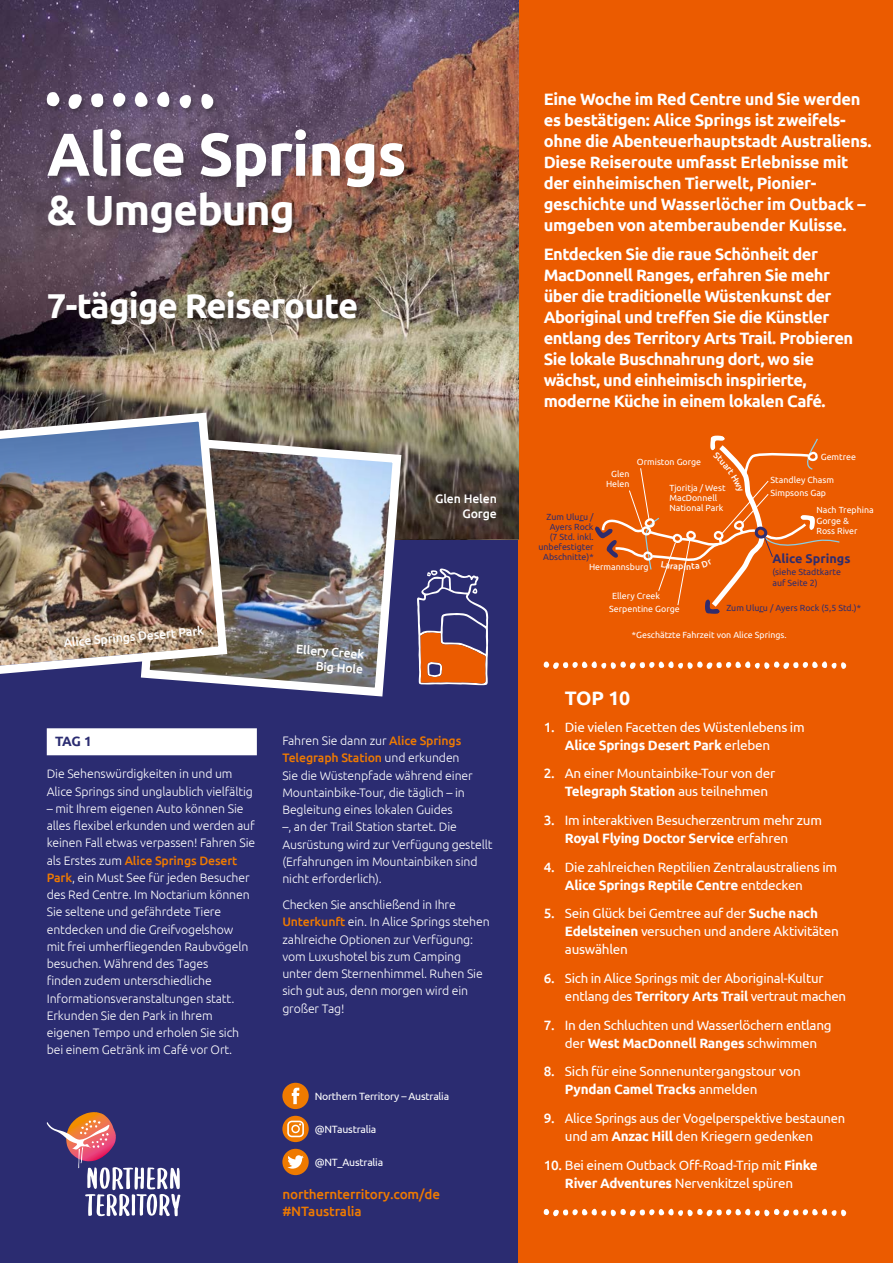
<style>
.page{position:relative;width:893px;height:1263px;background:#fff}
.page>*{position:absolute;margin:0;border:0;box-sizing:border-box;transform-origin:0 0}
.Heading{font:700 60.45px "Ubuntu";letter-spacing:-.02em;color:#fff}
.Heading-2{font:700 42.15px "Ubuntu";letter-spacing:-.02em;color:#fff}
.Heading-3{font:700 34.5px "Ubuntu";letter-spacing:-.02em;color:#fff}
.T-NT_Heading{font:700 19.5px "Ubuntu";color:#fff}
.Intro{font:700 16.5px/21px "Ubuntu";letter-spacing:-.03em;color:#fff}
.Activities{font:13.5px/18px "Ubuntu";letter-spacing:-.02em;color:#fff}
.Activities-2{font:13.5px/18px "Ubuntu";letter-spacing:-.02em;color:#fff;scale:.96 1}
.T-NT_Body_Copy{font:500 13.5px "Ubuntu";letter-spacing:-.01em;color:#ef7a00}
.Events_listing_head{font:700 13.5px "Ubuntu";color:#2b2c71}
.t1{font:700 12.6px "Ubuntu";color:#312c6c}
.T-NT_Body_Copy-2{font:300 12.3px/17.2px "Ubuntu";letter-spacing:-.01em;color:#fff}
.T-NT_Body_Copy-3{font:500 12.3px/14.9px "Ubuntu";letter-spacing:-.01em;color:#fff;text-align:right}
.Body_copy{font:10.5px "Ubuntu";letter-spacing:-.02em;color:#fff}
.t2{font:8.85px/10.1px "Ubuntu";color:#fff}
.t3{font:8.85px/10.1px "Ubuntu";color:#312c6c}
.t4{font:500 8.85px "Ubuntu";color:#fff}
.s1{font-weight:500;color:#ef7a00}
.s2{font-weight:500}
.s3{font-weight:700}
</style>
<div class="page">
<div style="left:0;top:496px;width:518px;height:767px;background:#2b2c71"></div>
<div style="left:518px;top:0;width:375px;height:1263px;background:#eb5b00"></div>
<svg style="left:47px;top:1112px;width:133px;height:104px"></svg>
<div style="left:47px;top:728px;width:210px;height:27px;background:#fff"></div>
<img style="left:0;top:0;width:518px;height:539px">
<svg style="left:543px;top:661px;width:304px;height:8px"></svg>
<svg style="left:543px;top:1208px;width:304px;height:9px"></svg>
<img style="left:173px;top:431px;width:233px;height:266px">
<img style="left:0;top:408px;width:232px;height:272px">
<svg style="left:417px;top:568px;width:71px;height:117px"></svg>
<div style="left:282px;top:1083px;width:27px;height:26px;background:#ef7a00;border-radius:50%"></div>
<svg style="left:292px;top:1088px;width:7px;height:16px"></svg>
<svg style="left:282px;top:1116px;width:27px;height:26px"></svg>
<svg style="left:287px;top:1120px;width:17px;height:17px"></svg>
<div style="left:282px;top:1149px;width:27px;height:26px;background:#ef7a00;border-radius:50%"></div>
<svg style="left:287px;top:1155px;width:17px;height:13px"></svg>
<div style="left:46px;top:290px;width:316px;height:41px;background:#181716;opacity:.3"></div>
<div style="left:46px;top:129px;width:364px;height:111px;background:#181716;opacity:.3"></div>
<div style="left:45px;top:92px;width:175px;height:24px;background:#181716;opacity:.3"></div>
<svg style="left:46px;top:85px;width:172px;height:28px"></svg>
<svg style="left:595px;top:435px;width:245px;height:179px"></svg>
<p class="Heading" style="left:47px;top:118px;width:361px">Alice Springs</p>
<p class="Heading-2" style="left:47px;top:185px;width:250px">&amp; Umgebung</p>
<p class="Heading-3" style="left:47px;top:284px;width:313px">7-tägige Reiseroute</p>
<p class="T-NT_Body_Copy-3" style="left:63px;top:635px;width:142px;rotate:-5deg">Alice Springs Desert Park</p>
<p class="T-NT_Body_Copy-3" style="left:297px;top:641px;width:70px;rotate:5deg">Ellery Creek<br>Big Hole</p>
<p class="T-NT_Body_Copy-3" style="left:435px;top:490px;width:63px">Glen Helen<br>Gorge</p>
<p class="Events_listing_head" style="left:55px;top:733px;width:38px">TAG 1</p>
<p class="T-NT_Body_Copy-2" style="left:47px;top:765px;width:208px">Die Sehenswürdigkeiten in und um<br>Alice Springs sind unglaublich vielfältig</p>
<p class="T-NT_Body_Copy-2" style="left:47px;top:799px;width:210px">– mit Ihrem eigenen Auto können Sie alles flexibel erkunden und werden auf keinen Fall etwas verpassen! Fahren Sie als Erstes zum <span class="s1">Alice Springs Desert Park</span>, ein Must See für jeden Besucher des Red Centre. Im Noctarium können Sie seltene und gefährdete Tiere entdecken und die Greifvogelshow<br>mit frei umherfliegenden Raubvögeln besuchen. Während des Tages<br>finden zudem unterschiedliche Informationsveranstaltungen statt.<br>Erkunden Sie den Park in Ihrem eigenen Tempo und erholen Sie sich bei einem Getränk im Café vor Ort.</p>
<p class="T-NT_Body_Copy-2" style="left:282px;top:732px;width:212px">Fahren Sie dann zur <span class="s1">Alice Springs Telegraph Station</span> und erkunden<br>Sie die Wüstenpfade während einer Mountainbike-Tour, die täglich – in Begleitung eines lokalen Guides<br>–, an der Trail Station startet. Die Ausrüstung wird zur Verfügung gestellt (Erfahrungen im Mountainbiken sind nicht erforderlich).</p>
<p class="T-NT_Body_Copy-2" style="left:282px;top:896px;width:209px">Checken Sie anschließend in Ihre<br><span class="s1">Unterkunft</span> ein. In Alice Springs stehen zahlreiche Optionen zur Verfügung: vom Luxushotel bis zum Camping unter dem Sternenhimmel. Ruhen Sie sich gut aus, denn morgen wird ein großer Tag!</p>
<p class="Body_copy" style="left:315px;top:1090px;width:136px">Northern Territory – Australia</p>
<p class="Body_copy" style="left:315px;top:1123px;width:63px">@NTaustralia</p>
<p class="Body_copy" style="left:315px;top:1156px;width:70px">@NT_Australia</p>
<p class="T-NT_Body_Copy" style="left:282px;top:1185px;width:159px">northernterritory.com/de</p>
<p class="T-NT_Body_Copy" style="left:282px;top:1203px;width:81px">#NTaustralia</p>
<p class="Intro" style="left:544px;top:88px;width:329px">Eine Woche im Red Centre und Sie werden es bestätigen: Alice Springs ist zweifels&shy;ohne die Abenteuerhauptstadt Australiens.<br>Diese Reiseroute umfasst Erlebnisse mit der einheimischen Tierwelt, Pionier&shy;geschichte und Wasserlöcher im Outback – umgeben von atemberaubender Kulisse.</p>
<p class="Intro" style="left:544px;top:243px;width:311px">Entdecken Sie die raue Schönheit der MacDonnell Ranges, erfahren Sie mehr über die traditionelle Wüstenkunst der Aboriginal und treffen Sie die Künstler entlang des Territory Arts Trail. Probieren Sie lokale Buschnahrung dort, wo sie wächst, und einheimisch inspirierte, moderne Küche in einem lokalen Café.</p>
<p class="t2" style="left:637px;top:457px;width:66px">Ormiston Gorge</p>
<p class="t2" style="left:606px;top:470px;width:25px;text-align:center">Glen<br>Helen</p>
<p class="t3" style="left:538px;top:512px;width:57px;text-align:right">Zum Uluru /<br>Ayers Rock<br>(7 Std. inkl. unbefestigter<br>Abschnitte)*</p>
<p class="t2" style="left:589px;top:562px;width:61px">Hermannsburg</p>
<p class="t2" style="left:612px;top:591px;width:50px">Ellery Creek</p>
<p class="t2" style="left:669px;top:483px;width:58px">Tjoritja / West<br>MacDonnell<br>National Park</p>
<p class="t4" style="left:683px;top:563px;width:4px">i</p>
<p class="t2" style="left:821px;top:452px;width:37px">Gemtree</p>
<p class="t2" style="left:771px;top:475px;width:65px">Standley Chasm</p>
<p class="t2" style="left:770px;top:489px;width:57px">Simpsons Gap</p>
<p class="t2" style="left:816px;top:506px;width:59px">Nach Trephina<br>Gorge &amp;<br>Ross River</p>
<p class="t1" style="left:772px;top:551px;width:79px">Alice Springs</p>
<p class="t3" style="left:772px;top:566px;width:70px;line-height:11.4px">(siehe Stadtkarte auf Seite 2)</p>
<p class="t2" style="left:609px;top:604px;width:72px">Serpentine Gorge</p>
<p class="t3" style="left:726px;top:603px;width:136px">Zum Uluru / Ayers Rock (5,5 Std.)*</p>
<p class="t2" style="left:632px;top:630px;width:156px">*Geschätzte Fahrzeit von Alice Springs.</p>
<p class="T-NT_Heading" style="left:565px;top:686px;width:67px">TOP 10</p>
<p class="Activities" style="left:565px;top:717px;width:241px;text-indent:-21px"><span class="s2">1.</span> Die vielen Facetten des Wüstenlebens im<br><span class="s3">Alice Springs Desert Park</span> erleben</p>
<p class="Activities" style="left:565px;top:764px;width:212px;text-indent:-21px"><span class="s2">2.</span> An einer Mountainbike-Tour von der<br><span class="s3">Telegraph Station</span> aus teilnehmen</p>
<p class="Activities" style="left:565px;top:811px;width:259px;text-indent:-21px"><span class="s2">3.</span> Im interaktiven Besucherzentrum mehr zum<br><span class="s3">Royal Flying Doctor Service</span> erfahren</p>
<p class="Activities" style="left:565px;top:857px;width:274px;text-indent:-21px"><span class="s2">4.</span> Die zahlreichen Reptilien Zentralaustraliens im<br><span class="s3">Alice Springs Reptile Centre</span> entdecken</p>
<p class="Activities" style="left:565px;top:904px;width:276px;text-indent:-21px"><span class="s2">5.</span> Sein Glück bei Gemtree auf der <span class="s3">Suche nach<br>Edelsteinen</span> versuchen und andere Aktivitäten auswählen</p>
<p class="Activities" style="left:565px;top:969px;width:283px;text-indent:-21px"><span class="s2">6.</span> Sich in Alice Springs mit der Aboriginal-Kultur entlang des <span class="s3">Territory Arts Trail</span> vertraut machen</p>
<p class="Activities" style="left:544px;top:1015px;width:289px;text-align:center"><span class="s2">7.</span> In den Schluchten und Wasserlöchern entlang der <span class="s3">West MacDonnell Ranges</span> schwimmen</p>
<p class="Activities" style="left:565px;top:1062px;width:237px;text-indent:-21px"><span class="s2">8.</span> Sich für eine Sonnenuntergangstour von<br><span class="s3">Pyndan Camel Tracks</span> anmelden</p>
<p class="Activities-2" style="left:565px;top:1109px;width:293px;text-indent:-21px"><span class="s2">9.</span> Alice Springs aus der Vogelperspektive bestaunen und am <span class="s3">Anzac Hill</span> den Kriegern gedenken</p>
<p class="Activities" style="left:544px;top:1155px;width:276px;text-align:center"><span class="s2">10.</span> Bei einem Outback Off-Road-Trip mit <span class="s3">Finke<br>River Adventures</span> Nervenkitzel spüren</p>
</div>
